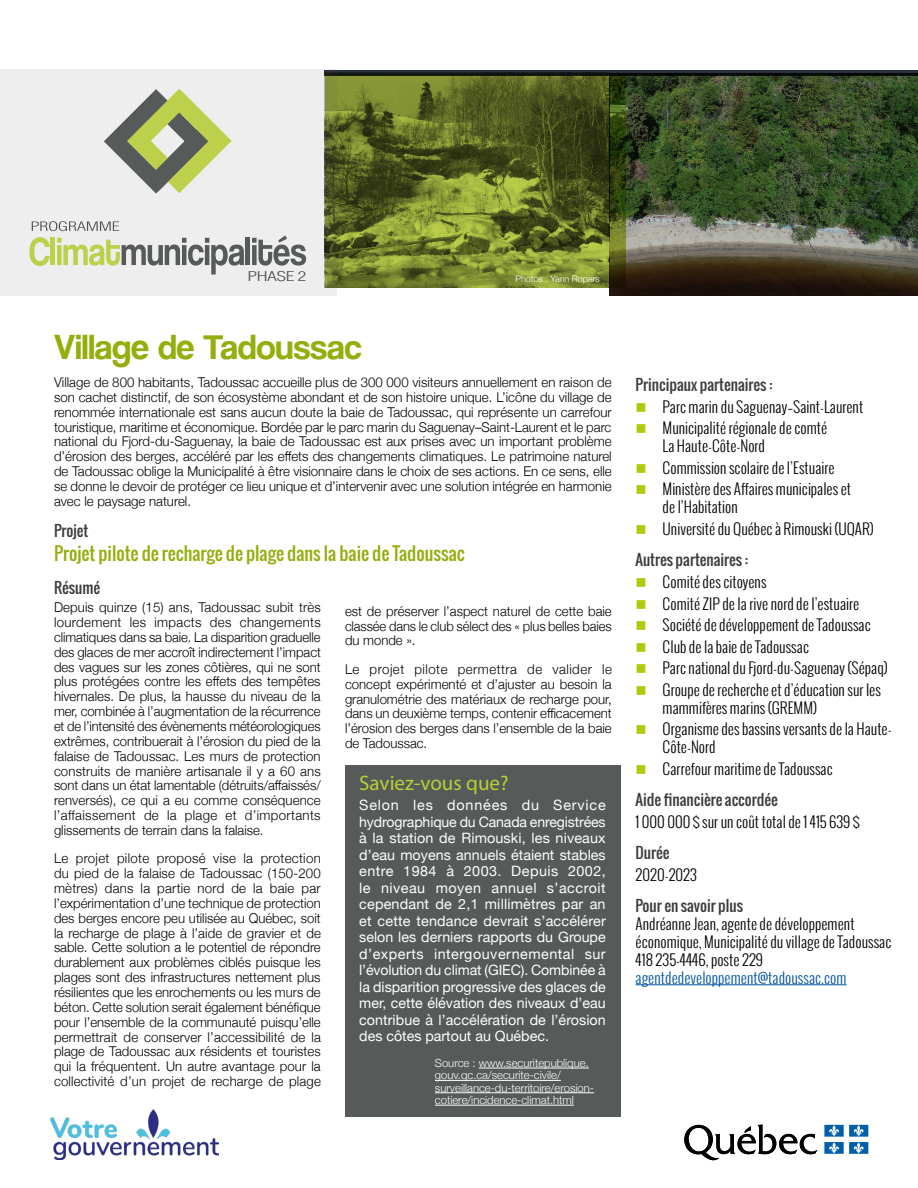
<style>
.page{position:relative;width:918px;height:1188px;background:#fff}
.page>*{position:absolute;margin:0;border:0;box-sizing:border-box;transform-origin:0 0}
.t1{font:36px "Coolvetica Rg";color:#95ad0d}
.t2{font:21px "Myriad Pro";color:#b9cf35}
.t3{font:18px "Oswald";color:#95ad0d}
.t4{font:300 15px/18px "Oswald";color:#000}
.t5{font:15px "Oswald";color:#3c3c3b}
.t6{font:300 15px "Oswald";color:#00549f}
.t7{font:14.25px/16.5px "Helvetica Neue";letter-spacing:.005em;color:#fff;text-align:justify}
.t8{font:300 13.5px/14.9px "Helvetica Neue";color:#000;text-align:justify}
.t9{font:300 condensed 13.2px "Helvetica LT Std";letter-spacing:-.025em;color:#515151;scale:1.48 1}
.t10{font:300 11.25px/12.3px "Helvetica Neue";color:#fff}
.t11{font:300 9px "Helvetica Neue";color:#fff}
.s1{color:#afca0b}
.s2{font-weight:400;color:#3c3c3b}
</style>
<div class="page">
<img style="left:824px;top:1124px;width:45px;height:30px">
<svg style="left:697px;top:1124px;width:121px;height:37px"></svg>
<img style="left:684px;top:1125px;width:35px;height:35px">
<img style="left:825px;top:1125px;width:19px;height:12px">
<svg style="left:829px;top:1125px;width:10px;height:11px"></svg>
<img style="left:849px;top:1125px;width:19px;height:12px">
<svg style="left:854px;top:1125px;width:10px;height:11px"></svg>
<img style="left:825px;top:1142px;width:19px;height:12px">
<svg style="left:829px;top:1143px;width:10px;height:10px"></svg>
<img style="left:849px;top:1142px;width:19px;height:12px">
<svg style="left:854px;top:1143px;width:10px;height:10px"></svg>
<img style="left:51px;top:1110px;width:167px;height:49px">
<img style="left:338px;top:76px;width:271px;height:212px">
<img style="left:609px;top:76px;width:309px;height:216px">
<svg style="left:338px;top:70px;width:580px;height:6px"></svg>
<div style="left:0;top:70px;width:338px;height:226px;background:#eee"></div>
<svg style="left:104px;top:89px;width:128px;height:105px"></svg>
<svg style="left:32px;top:221px;width:87px;height:10px"></svg>
<svg style="left:29px;top:237px;width:21px;height:29px"></svg>
<hr style="left:51px;top:238px;width:4px;height:27px;background:#bcd04b">
<svg style="left:57px;top:238px;width:187px;height:37px"></svg>
<hr style="left:246px;top:238px;width:4px;height:27px;background:#565a59">
<svg style="left:252px;top:235px;width:54px;height:31px"></svg>
<div style="left:346px;top:765px;width:275px;height:351px;background:#565a59"></div>
<hr style="left:479px;top:1068px;width:110px;height:1px;background:#fff">
<hr style="left:435px;top:1080px;width:126px;height:1px;background:#fff">
<hr style="left:435px;top:1092px;width:159px;height:1px;background:#fff">
<hr style="left:435px;top:1105px;width:139px;height:1px;background:#fff">
<hr style="left:636px;top:985px;width:211px;height:1px;background:#00549f">
<p class="t9" style="left:248px;top:268px;width:41px">PHASE 2</p>
<p class="t11" style="left:515px;top:272px;width:86px">Photos : Yann Ropars</p>
<h1 class="t1" style="left:54px;top:325px;width:309px">Village de Tadoussac</h1>
<p class="t8" style="left:54px;top:374px;width:559px">Village de 800 habitants, Tadoussac accueille plus de 300 000 visiteurs annuellement en raison de son cachet distinctif, de son écosystème abondant et de son histoire unique. L’icône du village de renommée internationale est sans aucun doute la baie de Tadoussac, qui représente un carrefour touristique, maritime et économique. Bordée par le parc marin du Saguenay–Saint-Laurent et le parc national du Fjord-du-Saguenay, la baie de Tadoussac est aux prises avec un important problème d’érosion des berges, accéléré par les effets des changements climatiques. Le patrimoine naturel de Tadoussac oblige la Municipalité à être visionnaire dans le choix de ses actions. En ce sens, elle se donne le devoir de protéger ce lieu unique et d’intervenir avec une solution intégrée en harmonie avec le paysage naturel.</p>
<p class="t5" style="left:54px;top:520px;width:36px">Projet</p>
<h3 class="t3" style="left:54px;top:539px;width:412px">Projet pilote de recharge de plage dans la baie de Tadoussac</h3>
<p class="t5" style="left:54px;top:576px;width:48px">Résumé</p>
<p class="t8" style="left:54px;top:599px;width:268px">Depuis quinze (15) ans, Tadoussac subit très lourdement les impacts des changements climatiques dans sa baie. La disparition graduelle des glaces de mer accroît indirectement l’impact des vagues sur les zones côtières, qui ne sont plus protégées contre les effets des tempêtes hivernales. De plus, la hausse du niveau de la mer, combinée à l’augmentation de la récurrence et de l’intensité des évènements météorologiques extrêmes, contribuerait à l’érosion du pied de la falaise de Tadoussac. Les murs de protection construits de manière artisanale il y a 60 ans sont dans un état lamentable (détruits/affaissés/ renversés), ce qui a eu comme conséquence l’affaissement de la plage et d’importants glissements de terrain dans la falaise.</p>
<p class="t8" style="left:54px;top:850px;width:268px">Le projet pilote proposé vise la protection du pied de la falaise de Tadoussac (150-200 mètres) dans la partie nord de la baie par l’expérimentation d’une technique de protection des berges encore peu utilisée au Québec, soit la recharge de plage à l’aide de gravier et de sable. Cette solution a le potentiel de répondre durablement aux problèmes ciblés puisque les plages sont des infrastructures nettement plus résilientes que les enrochements ou les murs de béton. Cette solution serait également bénéfique pour l’ensemble de la communauté puisqu’elle permettrait de conserver l’accessibilité de la plage de Tadoussac aux résidents et touristes qui la fréquentent. Un autre avantage pour la collectivité d’un projet de recharge de plage</p>
<p class="t8" style="left:345px;top:603px;width:268px">est de préserver l’aspect naturel de cette baie classée dans le club sélect des « plus belles baies du monde ».</p>
<p class="t8" style="left:345px;top:661px;width:268px">Le projet pilote permettra de valider le concept expérimenté et d’ajuster au besoin la granulométrie des matériaux de recharge pour, dans un deuxième temps, contenir efficacement l’érosion des berges dans l’ensemble de la baie de Tadoussac.</p>
<h2 class="t2" style="left:359px;top:770px;width:151px">Saviez-vous que?</h2>
<p class="t7" style="left:359px;top:798px;width:248px">Selon les données du Service hydrographique du Canada enregistrées à la station de Rimouski, les niveaux d’eau moyens annuels étaient stables entre 1984 à 2003. Depuis 2002, le niveau moyen annuel s’accroit cependant de 2,1 millimètres par an et cette tendance devrait s’accélérer selon les derniers rapports du Groupe d’experts intergouvernemental sur l’évolution du climat (GIEC). Combinée à la disparition progressive des glaces de mer, cette élévation des niveaux d’eau contribue à l’accélération de l’érosion des côtes partout au Québec.</p>
<p class="t10" style="left:435px;top:1056px;width:160px">Source : www.securitepublique. gouv.qc.ca/securite-civile/ surveillance-du-territoire/erosion&shy;cotiere/incidence-climat.html</p>
<p class="t5" style="left:636px;top:374px;width:138px">Principaux partenaires :</p>
<p class="t4" style="left:636px;top:398px;width:229px"><span class="s1">■</span> Parc marin du Saguenay–Saint-Laurent</p>
<p class="t4" style="left:663px;top:419px;width:166px;text-indent:-27px"><span class="s1">■</span> Municipalité régionale de comté<br>La Haute-Côte-Nord</p>
<p class="t4" style="left:636px;top:459px;width:200px"><span class="s1">■</span> Commission scolaire de l’Estuaire</p>
<p class="t4" style="left:663px;top:480px;width:190px;text-indent:-27px"><span class="s1">■</span> Ministère des Affaires municipales et de l’Habitation</p>
<p class="t4" style="left:636px;top:513px;width:240px;line-height:31.5px"><span class="s1">■</span> Université du Québec à Rimouski (UQAR)<br><span class="s2">Autres partenaires :</span></p>
<p class="t4" style="left:636px;top:573px;width:133px"><span class="s1">■</span> Comité des citoyens</p>
<p class="t4" style="left:636px;top:594px;width:225px"><span class="s1">■</span> Comité ZIP de la rive nord de l’estuaire</p>
<p class="t4" style="left:636px;top:616px;width:237px"><span class="s1">■</span> Société de développement de Tadoussac</p>
<p class="t4" style="left:636px;top:637px;width:175px"><span class="s1">■</span> Club de la baie de Tadoussac</p>
<p class="t4" style="left:636px;top:659px;width:254px"><span class="s1">■</span> Parc national du Fjord-du-Saguenay (Sépaq)</p>
<p class="t4" style="left:663px;top:680px;width:220px;text-indent:-27px"><span class="s1">■</span> Groupe de recherche et d’éducation sur les mammifères marins (GREMM)</p>
<p class="t4" style="left:663px;top:720px;width:231px;text-indent:-27px"><span class="s1">■</span> Organisme des bassins versants de la Haute-<br>Côte-Nord</p>
<p class="t4" style="left:636px;top:752px;width:199px;line-height:31.5px"><span class="s1">■</span> Carrefour maritime de Tadoussac<br><span class="s2">Aide financière accordée</span></p>
<p class="t4" style="left:636px;top:812px;width:226px">1 000 000 $ sur un coût total de 1 415 639 $</p>
<p class="t5" style="left:636px;top:841px;width:35px">Durée</p>
<p class="t4" style="left:636px;top:865px;width:63px">2020-2023</p>
<p class="t5" style="left:636px;top:894px;width:109px">Pour en savoir plus</p>
<p class="t4" style="left:636px;top:915px;width:257px">Andréanne Jean, agente de développement économique, Municipalité du village de Tadoussac<br>418 235-4446, poste 229</p>
<p class="t6" style="left:636px;top:968px;width:213px">agentdedeveloppement@tadoussac.com</p>
</div>
